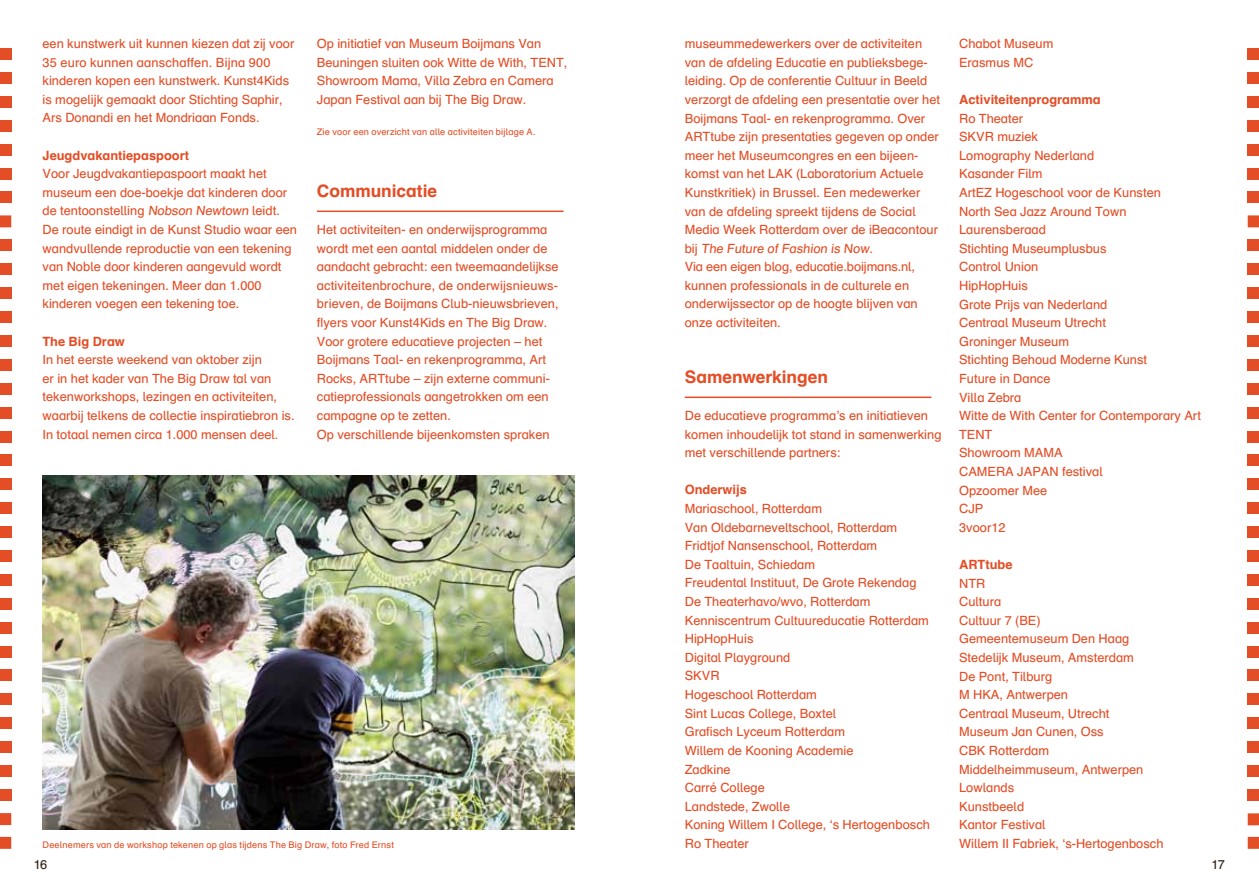
<style>
.page{position:relative;width:1259px;height:893px;background:#fff}
.page>*{position:absolute;margin:0;border:0;box-sizing:border-box;transform-origin:0 0}
.t1{font:700 17.25px "Schulbuch Nord";color:#e34e26}
.t2{font:12.75px/18.6px "Schulbuch Nord";color:#e34e26}
.t3{font:700 12.75px "Schulbuch Nord";color:#e34e26}
.t4{font:12.75px "Schulbuch Nord";color:#2e2014}
.t5{font:9.15px "Schulbuch Nord";letter-spacing:.02em;color:#e34e26}
</style>
<div class="page">
<hr style="left:317px;top:211px;width:246px;height:1px;background:#e34e26">
<hr style="left:685px;top:397px;width:246px;height:1px;background:#e34e26">
<div style="left:1247px;top:454px;width:12px;height:12px;background:#e34e26"></div>
<div style="left:1247px;top:478px;width:12px;height:12px;background:#e34e26"></div>
<div style="left:1247px;top:502px;width:12px;height:12px;background:#e34e26"></div>
<div style="left:1247px;top:526px;width:12px;height:12px;background:#e34e26"></div>
<div style="left:1247px;top:550px;width:12px;height:12px;background:#e34e26"></div>
<div style="left:1247px;top:574px;width:12px;height:12px;background:#e34e26"></div>
<div style="left:1247px;top:598px;width:12px;height:12px;background:#e34e26"></div>
<div style="left:1247px;top:622px;width:12px;height:12px;background:#e34e26"></div>
<div style="left:1247px;top:646px;width:12px;height:11px;background:#e34e26"></div>
<div style="left:1247px;top:669px;width:12px;height:12px;background:#e34e26"></div>
<div style="left:1247px;top:693px;width:12px;height:12px;background:#e34e26"></div>
<div style="left:1247px;top:717px;width:12px;height:12px;background:#e34e26"></div>
<div style="left:1247px;top:741px;width:12px;height:12px;background:#e34e26"></div>
<div style="left:1247px;top:765px;width:12px;height:12px;background:#e34e26"></div>
<div style="left:1247px;top:789px;width:12px;height:12px;background:#e34e26"></div>
<div style="left:1247px;top:813px;width:12px;height:12px;background:#e34e26"></div>
<div style="left:1247px;top:837px;width:12px;height:12px;background:#e34e26"></div>
<div style="left:1247px;top:48px;width:12px;height:12px;background:#e34e26"></div>
<div style="left:1247px;top:72px;width:12px;height:12px;background:#e34e26"></div>
<div style="left:1247px;top:96px;width:12px;height:12px;background:#e34e26"></div>
<div style="left:1247px;top:120px;width:12px;height:12px;background:#e34e26"></div>
<div style="left:1247px;top:144px;width:12px;height:12px;background:#e34e26"></div>
<div style="left:1247px;top:168px;width:12px;height:12px;background:#e34e26"></div>
<div style="left:1247px;top:192px;width:12px;height:11px;background:#e34e26"></div>
<div style="left:1247px;top:215px;width:12px;height:12px;background:#e34e26"></div>
<div style="left:1247px;top:239px;width:12px;height:12px;background:#e34e26"></div>
<div style="left:1247px;top:263px;width:12px;height:12px;background:#e34e26"></div>
<div style="left:1247px;top:287px;width:12px;height:12px;background:#e34e26"></div>
<div style="left:1247px;top:311px;width:12px;height:12px;background:#e34e26"></div>
<div style="left:1247px;top:335px;width:12px;height:12px;background:#e34e26"></div>
<div style="left:1247px;top:359px;width:12px;height:12px;background:#e34e26"></div>
<div style="left:1247px;top:383px;width:12px;height:12px;background:#e34e26"></div>
<div style="left:1247px;top:407px;width:12px;height:12px;background:#e34e26"></div>
<div style="left:1247px;top:431px;width:12px;height:12px;background:#e34e26"></div>
<div style="left:0;top:454px;width:11px;height:12px;background:#e34e26"></div>
<div style="left:0;top:478px;width:11px;height:12px;background:#e34e26"></div>
<div style="left:0;top:502px;width:11px;height:12px;background:#e34e26"></div>
<div style="left:0;top:526px;width:11px;height:12px;background:#e34e26"></div>
<div style="left:0;top:550px;width:11px;height:12px;background:#e34e26"></div>
<div style="left:0;top:574px;width:11px;height:12px;background:#e34e26"></div>
<div style="left:0;top:598px;width:11px;height:12px;background:#e34e26"></div>
<div style="left:0;top:622px;width:11px;height:12px;background:#e34e26"></div>
<div style="left:0;top:646px;width:11px;height:11px;background:#e34e26"></div>
<div style="left:0;top:669px;width:11px;height:12px;background:#e34e26"></div>
<div style="left:0;top:693px;width:11px;height:12px;background:#e34e26"></div>
<div style="left:0;top:717px;width:11px;height:12px;background:#e34e26"></div>
<div style="left:0;top:741px;width:11px;height:12px;background:#e34e26"></div>
<div style="left:0;top:765px;width:11px;height:12px;background:#e34e26"></div>
<div style="left:0;top:789px;width:11px;height:12px;background:#e34e26"></div>
<div style="left:0;top:813px;width:11px;height:12px;background:#e34e26"></div>
<div style="left:0;top:837px;width:11px;height:12px;background:#e34e26"></div>
<div style="left:0;top:48px;width:11px;height:12px;background:#e34e26"></div>
<div style="left:0;top:72px;width:11px;height:12px;background:#e34e26"></div>
<div style="left:0;top:96px;width:11px;height:12px;background:#e34e26"></div>
<div style="left:0;top:120px;width:11px;height:12px;background:#e34e26"></div>
<div style="left:0;top:144px;width:11px;height:12px;background:#e34e26"></div>
<div style="left:0;top:168px;width:11px;height:12px;background:#e34e26"></div>
<div style="left:0;top:192px;width:11px;height:11px;background:#e34e26"></div>
<div style="left:0;top:215px;width:11px;height:12px;background:#e34e26"></div>
<div style="left:0;top:239px;width:11px;height:12px;background:#e34e26"></div>
<div style="left:0;top:263px;width:11px;height:12px;background:#e34e26"></div>
<div style="left:0;top:287px;width:11px;height:12px;background:#e34e26"></div>
<div style="left:0;top:311px;width:11px;height:12px;background:#e34e26"></div>
<div style="left:0;top:335px;width:11px;height:12px;background:#e34e26"></div>
<div style="left:0;top:359px;width:11px;height:12px;background:#e34e26"></div>
<div style="left:0;top:383px;width:11px;height:12px;background:#e34e26"></div>
<div style="left:0;top:407px;width:11px;height:12px;background:#e34e26"></div>
<div style="left:0;top:431px;width:11px;height:12px;background:#e34e26"></div>
<img style="left:43px;top:476px;width:531px;height:353px">
<p class="t2" style="left:43px;top:34px;width:253px">een kunstwerk uit kunnen kiezen dat zij voor 35 euro kunnen aanschaffen. Bijna 900 kinderen kopen een kunstwerk. Kunst4Kids is mogelijk gemaakt door Stichting Saphir, Ars Donandi en het Mondriaan Fonds.</p>
<p class="t3" style="left:43px;top:147px;width:148px">Jeugdvakantiepaspoort</p>
<p class="t2" style="left:43px;top:164px;width:256px">Voor Jeugdvakantiepaspoort maakt het museum een doe-boekje dat kinderen door de tentoonstelling Nobson Newtown leidt.<br>De route eindigt in de Kunst Studio waar een wandvullende reproductie van een tekening van Noble door kinderen aangevuld wordt met eigen tekeningen. Meer dan 1.000 kinderen voegen een tekening toe.</p>
<p class="t3" style="left:43px;top:333px;width:84px">The Big Draw</p>
<p class="t2" style="left:43px;top:350px;width:254px">In het eerste weekend van oktober zijn<br>er in het kader van The Big Draw tal van tekenworkshops, lezingen en activiteiten, waarbij telkens de collectie inspiratiebron is.<br>In totaal nemen circa 1.000 mensen deel.</p>
<p class="t2" style="left:317px;top:34px;width:252px">Op initiatief van Museum Boijmans Van Beuningen sluiten ook Witte de With, TENT, Showroom Mama, Villa Zebra en Camera Japan Festival aan bij The Big Draw.</p>
<p class="t5" style="left:317px;top:126px;width:220px">Zie voor een overzicht van alle activiteiten bijlage A.</p>
<h1 class="t1" style="left:317px;top:180px;width:122px">Communicatie</h1>
<p class="t2" style="left:317px;top:220px;width:243px">Het activiteiten- en onderwijsprogramma wordt met een aantal middelen onder de aandacht gebracht: een tweemaandelijkse activiteitenbrochure, de onderwijsnieuws&shy;brieven, de Boijmans Club-nieuwsbrieven, flyers voor Kunst4Kids en The Big Draw.<br>Voor grotere educatieve projecten – het Boijmans Taal- en rekenprogramma, Art Rocks, ARTtube – zijn externe communi&shy;catieprofessionals aangetrokken om een campagne op te zetten.<br>Op verschillende bijeenkomsten spraken</p>
<p class="t5" style="left:43px;top:839px;width:353px">Deelnemers van de workshop tekenen op glas tijdens The Big Draw, foto Fred Ernst</p>
<p class="t2" style="left:685px;top:34px;width:257px">museummedewerkers over de activiteiten van de afdeling Educatie en publieksbege&shy;leiding. Op de conferentie Cultuur in Beeld verzorgt de afdeling een presentatie over het Boijmans Taal- en rekenprogramma. Over ARTtube zijn presentaties gegeven op onder meer het Museumcongres en een bijeen&shy;komst van het LAK (Laboratorium Actuele Kunstkritiek) in Brussel. Een medewerker van de afdeling spreekt tijdens de Social Media Week Rotterdam over de iBeacontour bij The Future of Fashion is Now.<br>Via een eigen blog, educatie.boijmans.nl, kunnen professionals in de culturele en onderwijssector op de hoogte blijven van onze activiteiten.</p>
<h1 class="t1" style="left:685px;top:366px;width:145px">Samenwerkingen</h1>
<p class="t2" style="left:685px;top:406px;width:258px">De educatieve programma’s en initiatieven komen inhoudelijk tot stand in samenwerking met verschillende partners:</p>
<p class="t3" style="left:685px;top:482px;width:64px">Onderwijs</p>
<p class="t2" style="left:685px;top:499px;width:247px">Mariaschool, Rotterdam<br>Van Oldebarneveltschool, Rotterdam<br>Fridtjof Nansenschool, Rotterdam<br>De Taaltuin, Schiedam<br>Freudental Instituut, De Grote Rekendag<br>De Theaterhavo/wvo, Rotterdam<br>Kenniscentrum Cultuureducatie Rotterdam<br>HipHopHuis<br>Digital Playground<br>SKVR<br>Hogeschool Rotterdam<br>Sint Lucas College, Boxtel<br>Grafisch Lyceum Rotterdam<br>Willem de Kooning Academie<br>Zadkine<br>Carré College<br>Landstede, Zwolle<br>Koning Willem I College, ‘s Hertogenbosch<br>Ro Theater</p>
<p class="t2" style="left:959px;top:34px;width:96px">Chabot Museum<br>Erasmus MC</p>
<p class="t3" style="left:959px;top:91px;width:143px">Activiteitenprogramma</p>
<p class="t2" style="left:959px;top:108px;width:243px">Ro Theater<br>SKVR muziek<br>Lomography Nederland<br>Kasander Film<br>ArtEZ Hogeschool voor de Kunsten<br>North Sea Jazz Around Town<br>Laurensberaad<br>Stichting Museumplusbus<br>Control Union<br>HipHopHuis<br>Grote Prijs van Nederland<br>Centraal Museum Utrecht<br>Groninger Museum<br>Stichting Behoud Moderne Kunst<br>Future in Dance<br>Villa Zebra<br>Witte de With Center for Contemporary Art<br>TENT<br>Showroom MAMA<br>CAMERA JAPAN festival<br>Opzoomer Mee<br>CJP<br>3voor12</p>
<p class="t3" style="left:959px;top:556px;width:55px">ARTtube</p>
<p class="t2" style="left:959px;top:573px;width:206px">NTR<br>Cultura<br>Cultuur 7 (BE)<br>Gemeentemuseum Den Haag<br>Stedelijk Museum, Amsterdam<br>De Pont, Tilburg<br>M HKA, Antwerpen<br>Centraal Museum, Utrecht<br>Museum Jan Cunen, Oss<br>CBK Rotterdam<br>Middelheimmuseum, Antwerpen<br>Lowlands<br>Kunstbeeld<br>Kantor Festival<br>Willem II Fabriek, ‘s-Hertogenbosch</p>
<p class="t4" style="left:34px;top:857px;width:15px">16</p>
<p class="t4" style="left:1211px;top:857px;width:15px">17</p>
</div>
